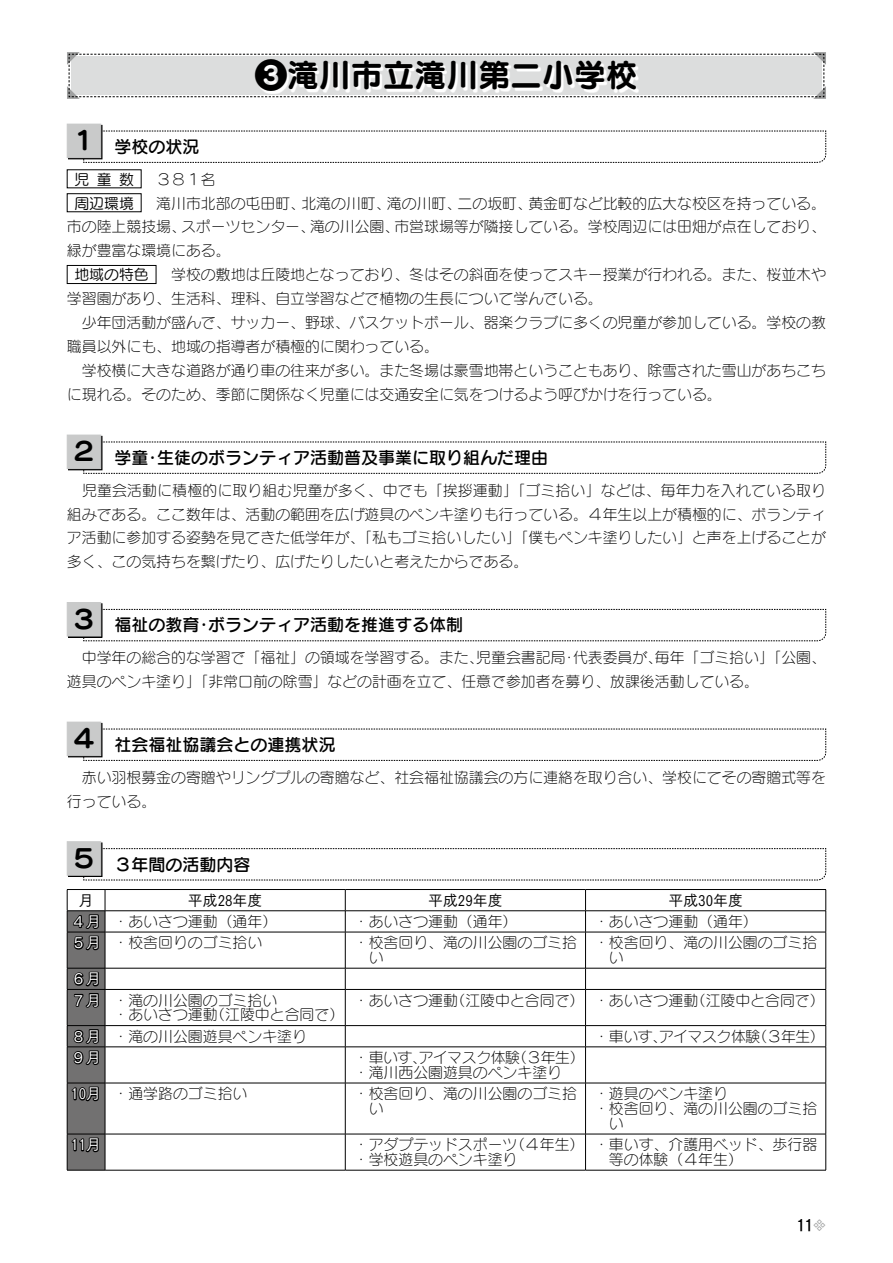
<style>
.page{position:relative;width:893px;height:1263px;background:#fff}
.page>*{position:absolute;margin:0;border:0;box-sizing:border-box;transform-origin:0 0}
.t1{font:31.95px "Seurat Pro B";color:#000}
.t2{font:16.95px "Seurat Pro DB";color:#000}
.t3{font:15.9px "Tsuku Go Pro B";color:#000}
.t4{font:14.85px/14.9px "Seurat Pro L";color:#000}
.t5{font:14.85px "Tsuku Go Pro M";color:#000}
.t6{font:14.85px "Seurat Pro L";letter-spacing:-.035em;color:#000}
.t7{font:14.85px "Tsuku Go Pro M";color:#fff}
.s1{font-family:"Seurat Pro M"}
.s2{font-family:"Tsuku Go Pro M";color:#fff}
.s3{font-family:"Seurat Pro L";font-size:12.75px;color:#9fa0a0}
</style>
<div class="page">
<svg style="left:67px;top:52px;width:759px;height:47px"></svg>
<svg style="left:83px;top:130px;width:743px;height:33px"></svg>
<div style="left:68px;top:125px;width:34px;height:34px;border:1px solid #000"></div>
<div style="left:67px;top:124px;width:34px;height:34px;background:#c9caca;border:1px solid #c9caca"></div>
<svg style="left:83px;top:441px;width:743px;height:33px"></svg>
<div style="left:68px;top:436px;width:34px;height:34px;border:1px solid #000"></div>
<div style="left:67px;top:435px;width:34px;height:34px;background:#c9caca;border:1px solid #c9caca"></div>
<svg style="left:83px;top:609px;width:743px;height:32px"></svg>
<div style="left:68px;top:603px;width:34px;height:34px;border:1px solid #000"></div>
<div style="left:67px;top:602px;width:34px;height:34px;background:#c9caca;border:1px solid #c9caca"></div>
<svg style="left:83px;top:728px;width:743px;height:33px"></svg>
<div style="left:68px;top:723px;width:34px;height:34px;border:1px solid #000"></div>
<div style="left:67px;top:722px;width:34px;height:34px;background:#c9caca;border:1px solid #c9caca"></div>
<svg style="left:83px;top:848px;width:743px;height:33px"></svg>
<div style="left:68px;top:843px;width:34px;height:34px;border:1px solid #000"></div>
<div style="left:67px;top:841px;width:34px;height:34px;background:#c9caca;border:1px solid #c9caca"></div>
<div style="left:67px;top:193px;width:74px;height:19px;border:1px solid #000"></div>
<div style="left:67px;top:265px;width:89px;height:19px;border:1px solid #000"></div>
<hr style="left:67px;top:889px;width:38px;height:1px;background:#000">
<hr style="left:105px;top:889px;width:240px;height:1px;background:#000">
<hr style="left:345px;top:889px;width:240px;height:1px;background:#000">
<hr style="left:585px;top:889px;width:241px;height:1px;background:#000">
<hr style="left:105px;top:910px;width:240px;height:1px;background:#000">
<hr style="left:345px;top:910px;width:240px;height:1px;background:#000">
<svg style="left:345px;top:890px;width:1px;height:42px"></svg>
<hr style="left:585px;top:910px;width:241px;height:1px;background:#000">
<svg style="left:585px;top:890px;width:1px;height:42px"></svg>
<svg style="left:825px;top:890px;width:1px;height:42px"></svg>
<hr style="left:105px;top:932px;width:240px;height:1px;background:#000">
<hr style="left:345px;top:932px;width:240px;height:1px;background:#000">
<hr style="left:345px;top:932px;width:1px;height:36px;background:#000">
<hr style="left:585px;top:932px;width:241px;height:1px;background:#000">
<hr style="left:585px;top:932px;width:1px;height:36px;background:#000">
<hr style="left:825px;top:932px;width:1px;height:36px;background:#000">
<hr style="left:105px;top:968px;width:240px;height:1px;background:#000">
<hr style="left:345px;top:968px;width:240px;height:1px;background:#000">
<svg style="left:345px;top:968px;width:1px;height:21px"></svg>
<hr style="left:585px;top:968px;width:241px;height:1px;background:#000">
<svg style="left:585px;top:968px;width:1px;height:21px"></svg>
<svg style="left:825px;top:968px;width:1px;height:21px"></svg>
<hr style="left:105px;top:989px;width:240px;height:1px;background:#000">
<hr style="left:345px;top:989px;width:240px;height:1px;background:#000">
<hr style="left:345px;top:990px;width:1px;height:35px;background:#000">
<hr style="left:585px;top:989px;width:241px;height:1px;background:#000">
<hr style="left:585px;top:990px;width:1px;height:35px;background:#000">
<hr style="left:825px;top:990px;width:1px;height:35px;background:#000">
<hr style="left:105px;top:1025px;width:240px;height:1px;background:#000">
<hr style="left:345px;top:1025px;width:240px;height:1px;background:#000">
<svg style="left:345px;top:1026px;width:1px;height:20px"></svg>
<hr style="left:585px;top:1025px;width:241px;height:1px;background:#000">
<svg style="left:585px;top:1026px;width:1px;height:20px"></svg>
<svg style="left:825px;top:1026px;width:1px;height:20px"></svg>
<hr style="left:105px;top:1046px;width:240px;height:1px;background:#000">
<hr style="left:345px;top:1046px;width:240px;height:1px;background:#000">
<hr style="left:345px;top:1047px;width:1px;height:36px;background:#000">
<hr style="left:585px;top:1046px;width:241px;height:1px;background:#000">
<hr style="left:585px;top:1047px;width:1px;height:36px;background:#000">
<hr style="left:825px;top:1047px;width:1px;height:36px;background:#000">
<hr style="left:105px;top:1083px;width:240px;height:1px;background:#000">
<hr style="left:345px;top:1083px;width:240px;height:1px;background:#000">
<hr style="left:345px;top:1083px;width:1px;height:51px;background:#000">
<hr style="left:585px;top:1083px;width:241px;height:1px;background:#000">
<hr style="left:585px;top:1083px;width:1px;height:51px;background:#000">
<hr style="left:825px;top:1083px;width:1px;height:51px;background:#000">
<hr style="left:345px;top:1134px;width:1px;height:36px;background:#000">
<hr style="left:585px;top:1134px;width:1px;height:36px;background:#000">
<hr style="left:825px;top:1134px;width:1px;height:36px;background:#000">
<hr style="left:105px;top:1134px;width:240px;height:1px;background:#000">
<hr style="left:345px;top:1134px;width:240px;height:1px;background:#000">
<hr style="left:585px;top:1134px;width:241px;height:1px;background:#000">
<hr style="left:67px;top:1170px;width:38px;height:1px;background:#000">
<hr style="left:105px;top:1170px;width:240px;height:1px;background:#000">
<hr style="left:345px;top:1170px;width:240px;height:1px;background:#000">
<hr style="left:585px;top:1170px;width:241px;height:1px;background:#000">
<svg style="left:67px;top:890px;width:39px;height:280px;background:#616161"></svg>
<svg style="left:257px;top:61px;width:382px;height:33px;fill:#e3e4e4"></svg>
<h1 class="t1" style="left:255px;top:53px;width:384px">❸滝川市立滝川第二小学校</h1>
<p class="t2" style="left:71px;top:135px;width:130px"><sup>１</sup> 学校の状況</p>
<p class="t4" style="left:74px;top:171px;width:143px"><span class="s1">児 童数</span> 　３８１名</p>
<p class="t4" style="left:74px;top:195px;width:753px"><span class="s1">周辺環境</span> 　滝川市北部の屯田町、北滝の川町、滝の川町、二の坂町、黄金町など比較的広大な校区を持っている。</p>
<p class="t4" style="left:67px;top:219px;width:760px">市の陸上競技場、スポーツセンター、滝の川公園、市営球場等が隣接している。学校周辺には田畑が点在しており、</p>
<p class="t4" style="left:67px;top:243px;width:165px">緑が豊富な環境にある。</p>
<p class="t4" style="left:74px;top:267px;width:753px"><span class="s1">地域の特色</span> 　学校の敷地は丘陵地となっており、冬はその斜面を使ってスキー授業が行われる。また、桜並木や</p>
<p class="t4" style="left:67px;top:291px;width:537px">学習園があり、生活科、理科、自立学習などで植物の生長について学んでいる。</p>
<p class="t4" style="left:67px;top:315px;width:760px">　少年団活動が盛んで、サッカー、野球、バスケットボール、器楽クラブに多くの児童が参加している。学校の教</p>
<p class="t4" style="left:67px;top:339px;width:374px">職員以外にも、地域の指導者が積極的に関わっている。</p>
<p class="t4" style="left:67px;top:363px;width:760px">　学校横に大きな道路が通り車の往来が多い。また冬場は豪雪地帯ということもあり、除雪された雪山があちこち</p>
<p class="t4" style="left:67px;top:386px;width:656px">に現れる。そのため、季節に関係なく児童には交通安全に気をつけるよう呼びかけを行っている。</p>
<p class="t2" style="left:71px;top:446px;width:479px"><sup>２</sup> 学童・生徒のボランティア活動普及事業に取り組んだ理由</p>
<p class="t4" style="left:67px;top:478px;width:761px;line-height:23.9px;text-align:justify">　児童会活動に積極的に取り組む児童が多く、中でも「挨拶運動」「ゴミ拾い」などは、毎年力を入れている取り組みである。ここ数年は、活動の範囲を広げ遊具のペンキ塗りも行っている。４年生以上が積極的に、ボランティア活動に参加する姿勢を見てきた低学年が、「私もゴミ拾いしたい」「僕もペンキ塗りしたい」と声を上げることが多く、この気持ちを繋げたり、広げたりしたいと考えたからである。</p>
<p class="t2" style="left:71px;top:614px;width:393px"><sup>３</sup> 福祉の教育・ボランティア活動を推進する体制</p>
<p class="t4" style="left:67px;top:645px;width:760px;line-height:23.9px">　中学年の総合的な学習で「福祉」の領域を学習する。また、児童会書記局・代表委員が、毎年「ゴミ拾い」「公園、遊具のペンキ塗り」「非常口前の除雪」などの計画を立て、任意で参加者を募り、放課後活動している。</p>
<p class="t2" style="left:71px;top:733px;width:266px"><sup>４</sup> 社会福祉協議会との連携状況</p>
<p class="t4" style="left:67px;top:765px;width:760px;line-height:23.9px">　赤い羽根募金の寄贈やリングプルの寄贈など、社会福祉協議会の方に連絡を取り合い、学校にてその寄贈式等を行っている。</p>
<p class="t2" style="left:71px;top:853px;width:181px"><sup>５</sup> ３年間の活動内容</p>
<p class="t5" style="left:79px;top:888px;width:16px">月</p>
<p class="t5" style="left:188px;top:888px;width:76px">平成2８年度</p>
<p class="t5" style="left:428px;top:888px;width:76px">平成2９年度</p>
<p class="t5" style="left:668px;top:888px;width:76px">平成３０年度</p>
<p class="t4" style="left:71px;top:913px;width:208px"><span class="s2">４月</span> ・あいさつ運動（通年）</p>
<p class="t4" style="left:354px;top:913px;width:165px">・あいさつ運動（通年）</p>
<p class="t4" style="left:594px;top:913px;width:165px">・あいさつ運動（通年）</p>
<p class="t4" style="left:71px;top:935px;width:193px"><span class="s2">５月</span> ・校舎回りのゴミ拾い</p>
<p class="t4" style="left:369px;top:935px;width:210px;text-indent:-15px">・校舎回り、滝の川公園のゴミ拾い</p>
<p class="t4" style="left:609px;top:935px;width:210px;text-indent:-15px">・校舎回り、滝の川公園のゴミ拾い</p>
<p class="t7" style="left:71px;top:966px;width:31px">６月</p>
<p class="t4" style="left:114px;top:992px;width:232px;text-indent:-42px"><span class="s2">７月</span> ・滝の川公園のゴミ拾い<br>・あいさつ運動（江陵中と合同で）</p>
<p class="t4" style="left:354px;top:992px;width:472px">・あいさつ運動（江陵中と合同で） ・あいさつ運動（江陵中と合同で）</p>
<p class="t4" style="left:71px;top:1028px;width:237px"><span class="s2">８月</span> ・滝の川公園遊具ペンキ塗り</p>
<p class="t6" style="left:594px;top:1026px;width:232px">・車いす、アイマスク体験（３年生）</p>
<p class="t7" style="left:71px;top:1045px;width:31px">９月</p>
<p class="t4" style="left:354px;top:1049px;width:232px">・車いす、アイマスク体験（３年生）・滝川西公園遊具のペンキ塗り</p>
<p class="t4" style="left:71px;top:1086px;width:178px"><span class="s2">10月</span> ・通学路のゴミ拾い</p>
<p class="t4" style="left:369px;top:1086px;width:210px;text-indent:-15px">・校舎回り、滝の川公園のゴミ拾い</p>
<p class="t4" style="left:594px;top:1086px;width:135px">・遊具のペンキ塗り</p>
<p class="t4" style="left:594px;top:1100px;width:225px">・校舎回り、滝の川公園のゴミ拾</p>
<p class="t4" style="left:609px;top:1115px;width:16px">い</p>
<p class="t7" style="left:71px;top:1132px;width:31px">11月</p>
<p class="t4" style="left:354px;top:1137px;width:232px">・アダプテッドスポーツ（４年生）・学校遊具のペンキ塗り</p>
<p class="t4" style="left:609px;top:1137px;width:210px;text-indent:-15px">・車いす、介護用ベッド、歩行器等の体験（４年生）</p>
<p class="t3" style="left:797px;top:1211px;width:30px">11<span class="s3">❖</span></p>
</div>
